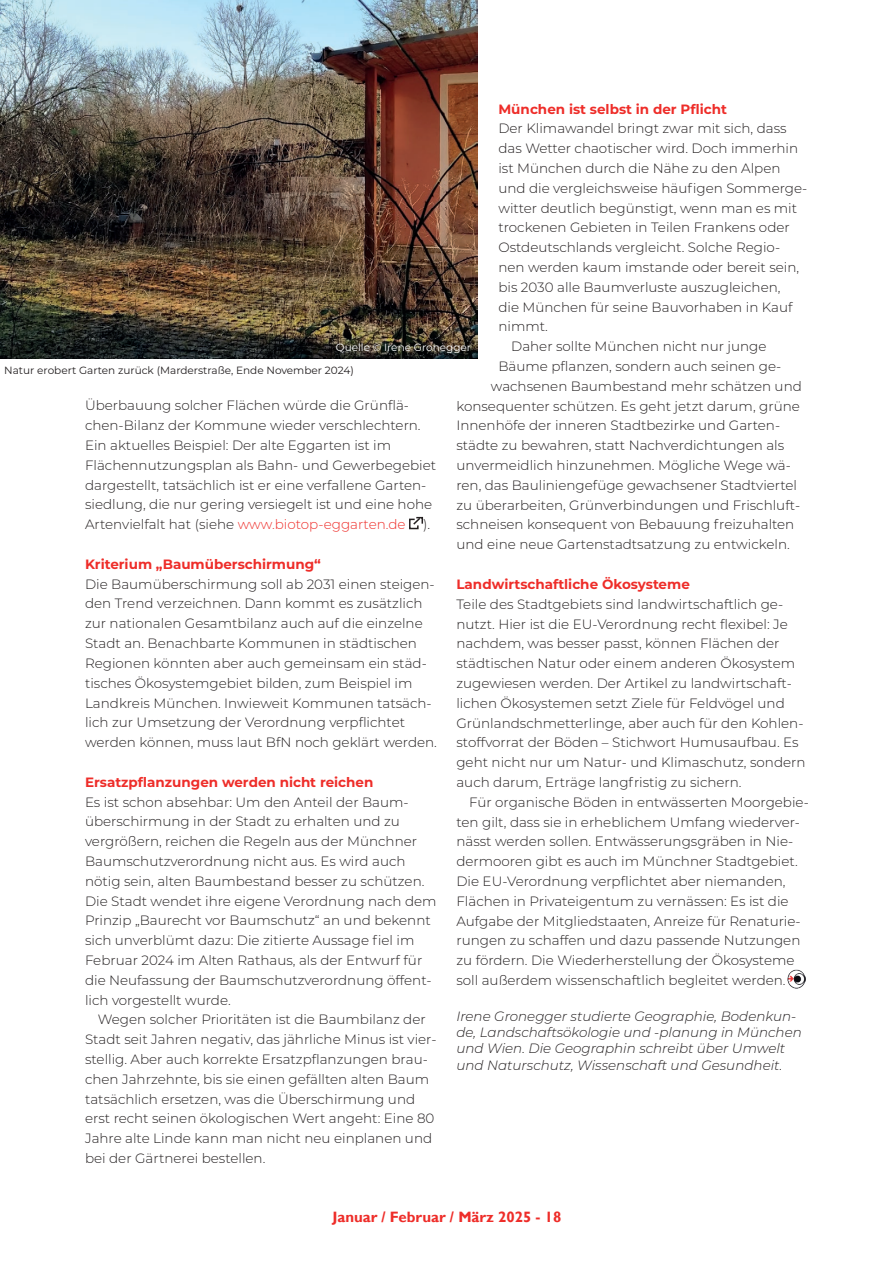
<style>
.page{position:relative;width:893px;height:1263px;background:#fff}
.page>*{position:absolute;margin:0;border:0;box-sizing:border-box;transform-origin:0 0}
.t1{font:700 15px "Gill Sans";color:#ee2d29}
.t2{font:300 13.5px/19.8px "Montserrat";color:#231f20}
.t3{font:italic 300 13.5px/16.2px "Montserrat";color:#231f20}
.t4{font:700 13.5px "Montserrat";color:#ee2d29}
.t5{font:10.5px "Montserrat";color:#231f20}
.t6{font:10.5px "Montserrat";color:#fff}
.s1{color:#ee2d29}
</style>
<div class="page">
<svg style="left:409px;top:516px;width:15px;height:14px"></svg>
<img style="left:0;top:0;width:477px;height:358px">
<img style="left:787px;top:970px;width:19px;height:18px">
<p class="t4" style="left:498px;top:99px;width:230px">München ist selbst in der Pflicht</p>
<p class="t2" style="left:498px;top:118px;width:290px">Der Klimawandel bringt zwar mit sich, dass</p>
<p class="t2" style="left:498px;top:138px;width:301px">das Wetter chaotischer wird. Doch immerhin</p>
<p class="t2" style="left:498px;top:158px;width:284px">ist München durch die Nähe zu den Alpen</p>
<p class="t2" style="left:498px;top:178px;width:310px">und die vergleichsweise häufigen Sommerge-</p>
<p class="t2" style="left:498px;top:197px;width:300px">witter deutlich begünstigt, wenn man es mit</p>
<p class="t2" style="left:498px;top:217px;width:293px">trockenen Gebieten in Teilen Frankens oder</p>
<p class="t2" style="left:498px;top:237px;width:283px">Ostdeutschlands vergleicht. Solche Regio-</p>
<p class="t2" style="left:498px;top:257px;width:302px">nen werden kaum imstande oder bereit sein,</p>
<p class="t2" style="left:498px;top:277px;width:284px">bis 2030 alle Baumverluste auszugleichen,</p>
<p class="t2" style="left:498px;top:296px;width:296px">die München für seine Bauvorhaben in Kauf</p>
<p class="t2" style="left:498px;top:316px;width:51px">nimmt.</p>
<p class="t2" style="left:511px;top:336px;width:257px">Daher sollte München nicht nur junge</p>
<p class="t2" style="left:498px;top:356px;width:284px">Bäume pflanzen, sondern auch seinen ge-</p>
<p class="t2" style="left:491px;top:376px;width:312px">wachsenen Baumbestand mehr schätzen und</p>
<p class="t2" style="left:456px;top:395px;width:345px">konsequenter schützen. Es geht jetzt darum, grüne</p>
<p class="t2" style="left:456px;top:415px;width:325px">Innenhöfe der inneren Stadtbezirke und Garten-</p>
<p class="t2" style="left:456px;top:435px;width:329px">städte zu bewahren, statt Nachverdichtungen als</p>
<p class="t2" style="left:456px;top:455px;width:336px">unvermeidlich hinzunehmen. Mögliche Wege wä-</p>
<p class="t2" style="left:456px;top:475px;width:342px">ren, das Bauliniengefüge gewachsener Stadtviertel</p>
<p class="t2" style="left:456px;top:494px;width:345px">zu überarbeiten, Grünverbindungen und Frischluft-</p>
<p class="t2" style="left:456px;top:514px;width:339px">schneisen konsequent von Bebauung freizuhalten</p>
<p class="t2" style="left:456px;top:534px;width:335px">und eine neue Gartenstadtsatzung zu entwickeln.</p>
<p class="t4" style="left:456px;top:574px;width:235px">Landwirtschaftliche Ökosysteme</p>
<p class="t2" style="left:456px;top:594px;width:351px">Teile des Stadtgebiets sind landwirtschaftlich ge&shy;nutzt. Hier ist die EU-Verordnung recht flexibel: Je nachdem, was besser passt, können Flächen der städtischen Natur oder einem anderen Ökosystem zugewiesen werden. Der Artikel zu landwirtschaft&shy;lichen Ökosystemen setzt Ziele für Feldvögel und Grünlandschmetterlinge, aber auch für den Kohlen&shy;stoffvorrat der Böden – Stichwort Humusaufbau. Es geht nicht nur um Natur- und Klimaschutz, sondern auch darum, Erträge langfristig zu sichern.</p>
<p class="t2" style="left:456px;top:792px;width:354px;text-indent:13px">Für organische Böden in entwässerten Moorgebie&shy;ten gilt, dass sie in erheblichem Umfang wiederver&shy;nässt werden sollen. Entwässerungsgräben in Nie&shy;dermooren gibt es auch im Münchner Stadtgebiet.<br>Die EU-Verordnung verpflichtet aber niemanden, Flächen in Privateigentum zu vernässen: Es ist die Aufgabe der Mitgliedstaaten, Anreize für Renaturie&shy;rungen zu schaffen und dazu passende Nutzungen zu fördern. Die Wiederherstellung der Ökosysteme soll außerdem wissenschaftlich begleitet werden.</p>
<p class="t3" style="left:456px;top:1008px;width:347px">Irene Gronegger studierte Geographie, Bodenkun&shy;de, Landschaftsökologie und -planung in München und Wien. Die Geographin schreibt über Umwelt und Naturschutz, Wissenschaft und Gesundheit.</p>
<p class="t6" style="left:336px;top:340px;width:137px">Quelle © Irene Gronegger</p>
<p class="t5" style="left:4px;top:363px;width:351px">Natur erobert Garten zurück (Marderstraße, Ende November 2024)</p>
<p class="t2" style="left:85px;top:395px;width:353px">Überbauung solcher Flächen würde die Grünflä&shy;chen-Bilanz der Kommune wieder verschlechtern.<br>Ein aktuelles Beispiel: Der alte Eggarten ist im Flächennutzungsplan als Bahn- und Gewerbegebiet dargestellt, tatsächlich ist er eine verfallene Garten&shy;siedlung, die nur gering versiegelt ist und eine hohe Artenvielfalt hat (siehe <span class="s1">www.biotop-eggarten.de</span></p>
<p class="t2" style="left:423px;top:514px;width:9px">).</p>
<p class="t4" style="left:85px;top:554px;width:237px">Kriterium „Baumüberschirmung“</p>
<p class="t2" style="left:85px;top:573px;width:353px">Die Baumüberschirmung soll ab 2031 einen steigen&shy;den Trend verzeichnen. Dann kommt es zusätzlich zur nationalen Gesamtbilanz auch auf die einzelne Stadt an. Benachbarte Kommunen in städtischen Regionen könnten aber auch gemeinsam ein städ&shy;tisches Ökosystemgebiet bilden, zum Beispiel im Landkreis München. Inwieweit Kommunen tatsäch&shy;lich zur Umsetzung der Verordnung verpflichtet werden können, muss laut BfN noch geklärt werden.</p>
<p class="t4" style="left:85px;top:772px;width:290px">Ersatzpflanzungen werden nicht reichen</p>
<p class="t2" style="left:85px;top:791px;width:353px">Es ist schon absehbar: Um den Anteil der Baum&shy;überschirmung in der Stadt zu erhalten und zu vergrößern, reichen die Regeln aus der Münchner Baumschutzverordnung nicht aus. Es wird auch nötig sein, alten Baumbestand besser zu schützen.<br>Die Stadt wendet ihre eigene Verordnung nach dem Prinzip „Baurecht vor Baumschutz“ an und bekennt sich unverblümt dazu: Die zitierte Aussage fiel im Februar 2024 im Alten Rathaus, als der Entwurf für die Neufassung der Baumschutzverordnung öffent&shy;lich vorgestellt wurde.</p>
<p class="t2" style="left:85px;top:1009px;width:353px;text-indent:13px">Wegen solcher Prioritäten ist die Baumbilanz der Stadt seit Jahren negativ, das jährliche Minus ist vier&shy;stellig. Aber auch korrekte Ersatzpflanzungen brau&shy;chen Jahrzehnte, bis sie einen gefällten alten Baum tatsächlich ersetzen, was die Überschirmung und erst recht seinen ökologischen Wert angeht: Eine 80<br>Jahre alte Linde kann man nicht neu einplanen und bei der Gärtnerei bestellen.</p>
<p class="t1" style="left:332px;top:1208px;width:230px">Januar / Februar / März 2025 - 18</p>
</div>
